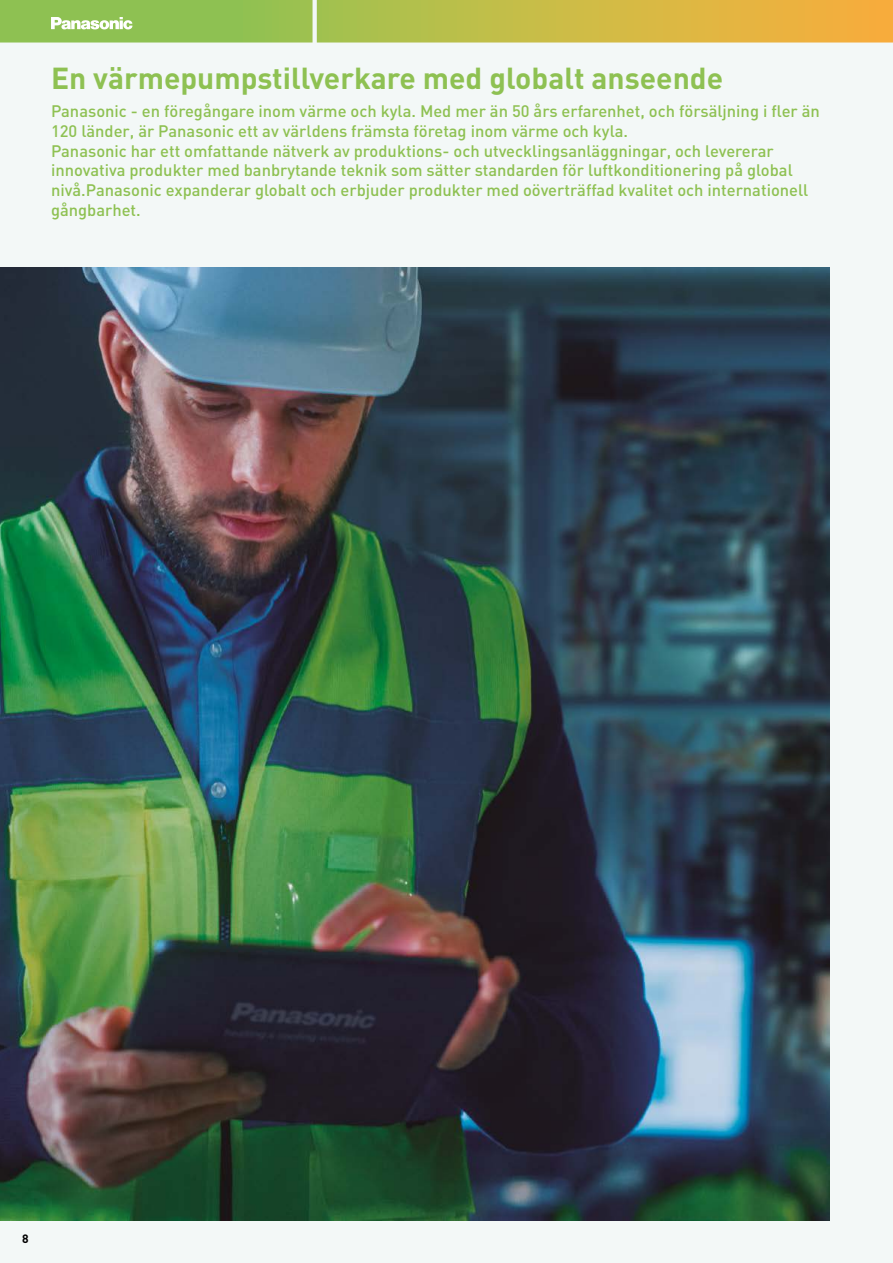
<style>
.page{position:relative;width:893px;height:1263px;background:#f3f8f7}
.page>*{position:absolute;margin:0;border:0;box-sizing:border-box;transform-origin:0 0}
.t1{font:700 30px "DIN";color:#8ec152}
.t2{font:500 16.5px/19.8px "DIN";color:#8ec152}
.t3{font:700 12px "DIN";color:#000}
</style>
<div class="page">
<img style="left:0;top:268px;width:829px;height:952px">
<svg style="left:0;top:0;width:893px;height:43px;background:#bcbd4e"></svg>
<h1 class="t1" style="left:51px;top:58px;width:674px">En värmepumpstillverkare med globalt anseende</h1>
<p class="t2" style="left:51px;top:101px;width:770px">Panasonic - en föregångare inom värme och kyla. Med mer än 50 års erfarenhet, och försäljning i fler än 120 länder, är Panasonic ett av världens främsta företag inom värme och kyla.<br>Panasonic har ett omfattande nätverk av produktions- och utvecklingsanläggningar, och levererar innovativa produkter med banbrytande teknik som sätter standarden för luftkonditionering på global nivå.Panasonic expanderar globalt och erbjuder produkter med oöverträffad kvalitet och internationell gångbarhet.</p>
<p class="t3" style="left:22px;top:1231px;width:8px">8</p>
</div>
